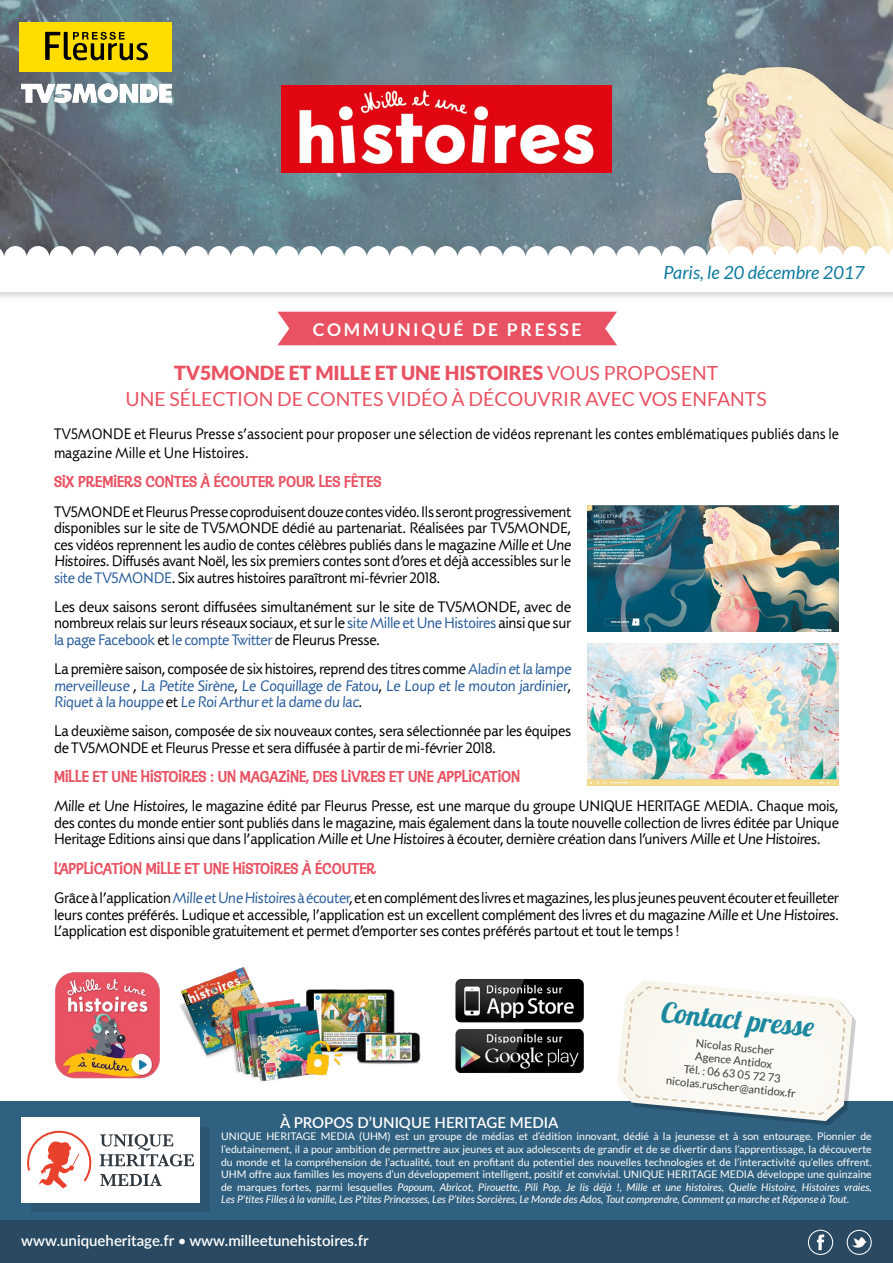
<style>
.page{position:relative;width:893px;height:1263px;background:#fff}
.page>*{position:absolute;margin:0;border:0;box-sizing:border-box;transform-origin:0 0}
.t1{font:28.05px "Lobster 1.4";color:#1c88a0}
.t2{font:19.5px/25.5px "Lato";color:#e95262;text-align:center}
.t3{font:italic 18px "Lato";color:#0c7a9f}
.t4{font:700 17.55px "Lato";letter-spacing:.15em;color:#fff}
.t5{font:16.5px/16.5px "Adderville ITC Std";letter-spacing:-.02em;color:#000;text-align:justify}
.t6{font:16.5px/16.5px "Adderville ITC Std";letter-spacing:-.02em;color:#275b9b;text-align:justify}
.t7{font:16.5px/19.5px "Adderville ITC Std";color:#000}
.t8{font:16.5px "Klepto ITC Std";color:#e95262}
.t9{font:600 15px "Lato";color:#fff}
.t10{font:11.25px/13.5px "Lato";color:#3c3c3b;text-align:center}
.t11{font:10.5px/12.6px "Lato";color:#fff;text-align:justify}
.s1{font-weight:900}
.s2{color:#275b9b}
.s3{color:#000}
.s4{font-style:italic}
.s5{font-weight:400}
</style>
<div class="page">
<img style="left:0;top:0;width:893px;height:246px">
<img style="left:291px;top:48px;width:602px;height:198px">
<img style="left:360px;top:989px;width:35px;height:17px">
<img style="left:360px;top:1006px;width:61px;height:58px">
<img style="left:180px;top:967px;width:74px;height:90px">
<div style="left:19px;top:22px;width:153px;height:49px;background:#fd0"></div>
<svg style="left:45px;top:32px;width:103px;height:28px"></svg>
<svg style="left:0;top:246px;width:893px;height:100px"></svg>
<div style="left:277px;top:312px;width:340px;height:33px;background:#e95262"></div>
<div style="left:0;top:257px;width:893px;height:43px;background:#000;opacity:.15"></div>
<div style="left:0;top:258px;width:893px;height:33px;background:#fff"></div>
<div style="left:0;top:1101px;width:893px;height:149px;background:#316180"></div>
<div style="left:0;top:1220px;width:893px;height:43px;background:#294a62"></div>
<div style="left:31px;top:1126px;width:178px;height:86px;background:#000;opacity:.1"></div>
<div style="left:21px;top:1117px;width:179px;height:85px;background:#fff"></div>
<svg style="left:100px;top:1134px;width:94px;height:52px"></svg>
<svg style="left:27px;top:1131px;width:65px;height:57px"></svg>
<svg style="left:817px;top:1234px;width:7px;height:16px"></svg>
<div style="left:808px;top:1230px;width:25px;height:25px;border:1px solid #fff;border-radius:50%"></div>
<svg style="left:852px;top:1237px;width:15px;height:11px"></svg>
<div style="left:847px;top:1230px;width:25px;height:25px;border:1px solid #fff;border-radius:50%"></div>
<div style="left:620px;top:983px;width:236px;height:141px;background:#000;opacity:.2"></div>
<img style="left:617px;top:980px;width:235px;height:141px">
<svg style="left:622px;top:985px;width:225px;height:131px"></svg>
<img style="left:219px;top:989px;width:141px;height:93px">
<img style="left:55px;top:972px;width:105px;height:106px">
<img style="left:282px;top:85px;width:329px;height:88px">
<img style="left:455px;top:979px;width:129px;height:94px">
<img style="left:22px;top:83px;width:150px;height:19px">
<img style="left:587px;top:506px;width:251px;height:126px">
<img style="left:587px;top:644px;width:251px;height:141px">
<p class="t3" style="left:663px;top:262px;width:203px">Paris, le 20 décembre 2017</p>
<p class="t4" style="left:313px;top:319px;width:270px">COMMUNIQUÉ DE PRESSE</p>
<p class="t2" style="left:126px;top:360px;width:643px"><span class="s1">TV5MONDE ET MILLE ET UNE HISTOIRES</span> VOUS PROPOSENT<br>UNE SÉLECTION DE CONTES VIDÉO À DÉCOUVRIR AVEC VOS ENFANTS</p>
<p class="t7" style="left:54px;top:423px;width:786px">TV5MONDE et Fleurus Presse s’associent pour proposer une sélection de vidéos reprenant les contes emblématiques publiés dans le magazine Mille et Une Histoires.</p>
<p class="t8" style="left:54px;top:473px;width:329px">SIX PREMIERS CONTES À ÉCOUTER POUR LES FÊTES</p>
<p class="t5" style="left:54px;top:503px;width:520px">TV5MONDE et Fleurus Presse coproduisent douze contes vidéo. Ils seront progressivement disponibles sur le site de TV5MONDE dédié au partenariat. Réalisées par TV5MONDE, ces vidéos reprennent les audio de contes célèbres publiés dans le magazine Mille et Une Histoires. Diffusés avant Noël, les six premiers contes sont d’ores et déjà accessibles sur le <span class="s2">site de TV5MONDE</span>. Six autres histoires paraîtront mi-février 2018.</p>
<p class="t5" style="left:54px;top:598px;width:519px">Les deux saisons seront diffusées simultanément sur le site de TV5MONDE, avec de nombreux relais sur leurs réseaux sociaux, et sur le <span class="s2">site Mille et Une Histoires</span> ainsi que sur <span class="s2">la page Facebook</span> et <span class="s2">le compte Twitter</span> de Fleurus Presse.</p>
<p class="t6" style="left:54px;top:660px;width:520px"><span class="s3">La première saison, composée de six histoires, reprend des titres comme</span> Aladin et la lampe merveilleuse <span class="s3">,</span> La Petite Sirène<span class="s3">,</span> Le Coquillage de Fatou<span class="s3">,</span> Le Loup et le mouton jardinier<span class="s3">, </span>Riquet à la houppe <span class="s3">et</span> Le Roi Arthur et la dame du lac<span class="s3">.</span></p>
<p class="t5" style="left:54px;top:723px;width:519px">La deuxième saison, composée de six nouveaux contes, sera sélectionnée par les équipes de TV5MONDE et Fleurus Presse et sera diffusée à partir de mi-février 2018.</p>
<p class="t8" style="left:54px;top:768px;width:468px">MILLE ET UNE HISTOIRES : UN MAGAZINE, DES LIVRES ET UNE APPLICATION</p>
<p class="t5" style="left:54px;top:798px;width:786px">Mille et Une Histoires, le magazine édité par Fleurus Presse, est une marque du groupe UNIQUE HERITAGE MEDIA. Chaque mois, des contes du monde entier sont publiés dans le magazine, mais également dans la toute nouvelle collection de livres éditée par Unique Heritage Editions ainsi que dans l’application Mille et Une Histoires à écouter, dernière création dans l’univers Mille et Une Histoires.</p>
<p class="t8" style="left:54px;top:859px;width:323px">L’APPLICATION MILLE ET UNE HISTOIRES À ÉCOUTER</p>
<p class="t5" style="left:54px;top:889px;width:787px">Grâce à l’application <span class="s2">Mille et Une Histoires à écouter</span>, et en complément des livres et magazines, les plus jeunes peuvent écouter et feuilleter leurs contes préférés. Ludique et accessible, l’application est un excellent complément des livres et du magazine Mille et Une Histoires.<br>L’application est disponible gratuitement et permet d’emporter ses contes préférés partout et tout le temps !</p>
<h1 class="t1" style="left:663px;top:994px;width:155px;rotate:6deg">Contact presse</h1>
<p class="t10" style="left:671px;top:1033px;width:132px;rotate:6deg">Nicolas Ruscher<br>Agence Antidox<br>Tél. : 06 63 05 72 73 nicolas.ruscher@antidox.fr</p>
<p class="t9" style="left:280px;top:1111px;width:280px">À PROPOS D’UNIQUE HERITAGE MEDIA</p>
<p class="t11" style="left:221px;top:1130px;width:652px">UNIQUE HERITAGE MEDIA (UHM) est un groupe de médias et d’édition innovant, dédié à la jeunesse et à son entourage. Pionnier de l’edutainement, il a pour ambition de permettre aux jeunes et aux adolescents de grandir et de se divertir dans l’apprentissage, la découverte du monde et la compréhension de l’actualité, tout en profitant du potentiel des nouvelles technologies et de l’interactivité qu’elles offrent.<br>UHM offre aux familles les moyens d’un développement intelligent, positif et convivial. UNIQUE HERITAGE MEDIA développe une quinzaine de marques fortes, parmi lesquelles <span class="s4">Papoum, Abricot, Pirouette, Pili Pop, Je lis déjà !, Mille et une histoires, Quelle Histoire, Histoires vraies, Les P’tites Filles à la vanille, Les P’tites Princesses, Les P’tites Sorcières, Le Monde des Ados, Tout comprendre, Comment ça marche et Réponse à Tout</span>.</p>
<p class="t9" style="left:21px;top:1230px;width:349px">www.uniqueheritage.fr <span class="s5">•</span> www.milleetunehistoires.fr</p>
</div>
